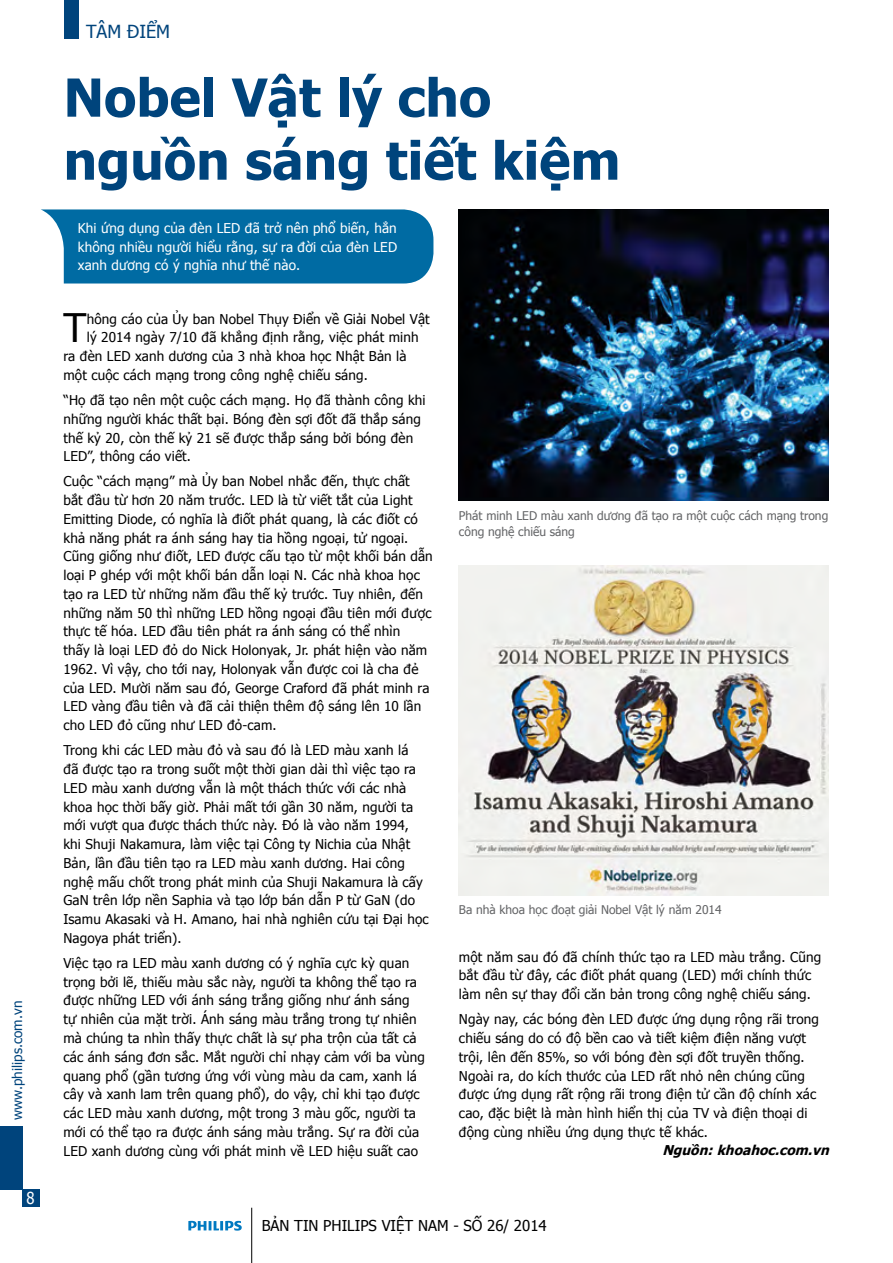
<style>
.page{position:relative;width:893px;height:1263px;background:#fff}
.page>*{position:absolute;margin:0;border:0;box-sizing:border-box;transform-origin:0 0}
.t1{font:700 52.5px/63px "Tahoma";color:#00447c}
.t2{font:39.3px "Tahoma";color:#000}
.t3{font:18px "Tahoma";color:#00447c}
.t4{font:16.5px "Tahoma";color:#fff;scale:.9 1}
.t5{font:15px "Tahoma";color:#000}
.t6{font:13.5px/18.8px "Tahoma";letter-spacing:.01em;color:#000}
.t7{font:13.5px/18.8px "Tahoma";letter-spacing:.01em;color:#fff;text-align:justify}
.t8{font:italic 700 13.5px "Tahoma";color:#000}
.t9{font:13.5px "Tahoma";color:#00447c}
.t10{font:12px/16.5px "Tahoma";color:#636466}
</style>
<div class="page">
<div style="left:64px;top:0;width:15px;height:38px;background:#00447c"></div>
<div style="left:0;top:1125px;width:22px;height:64px;background:#00447c"></div>
<div style="left:22px;top:1189px;width:17px;height:17px;background:#00447c"></div>
<hr style="left:251px;top:1208px;width:1px;height:55px;background:#000">
<svg style="left:188px;top:1221px;width:54px;height:9px"></svg>
<svg style="left:41px;top:209px;width:392px;height:74px;background:#1275a9"></svg>
<img style="left:459px;top:566px;width:370px;height:329px">
<img style="left:459px;top:209px;width:370px;height:291px">
<p class="t9" style="left:8px;top:1120px;width:120px;rotate:-90deg">www.philips.com.vn</p>
<p class="t4" style="left:27px;top:1187px;width:11px">8</p>
<h3 class="t3" style="left:86px;top:20px;width:86px">Tâm điểm</h3>
<h1 class="t1" style="left:64px;top:63px;width:558px">Nobel Vật lý cho nguồn sáng tiết kiệm</h1>
<p class="t7" style="left:78px;top:218px;width:321px">Khi ứng dụng của đèn LED đã trở nên phổ biến, hẳn không nhiều người hiểu rằng, sự ra đời của đèn LED xanh dương có ý nghĩa như thế nào.</p>
<h2 class="t2" style="left:63px;top:302px;width:24px">T</h2>
<p class="t6" style="left:87px;top:309px;width:344px">hông cáo của Ủy ban Nobel Thụy Điển về Giải Nobel Vật</p>
<p class="t6" style="left:87px;top:327px;width:333px">lý 2014 ngày 7/10 đã khẳng định rằng, việc phát minh</p>
<p class="t6" style="left:63px;top:346px;width:345px">ra đèn LED xanh dương của 3 nhà khoa học Nhật Bản là</p>
<p class="t6" style="left:63px;top:365px;width:306px">một cuộc cách mạng trong công nghệ chiếu sáng.</p>
<p class="t6" style="left:63px;top:390px;width:364px">“Họ đã tạo nên một cuộc cách mạng. Họ đã thành công khi những người khác thất bại. Bóng đèn sợi đốt đã thắp sáng thế kỷ 20, còn thế kỷ 21 sẽ được thắp sáng bởi bóng đèn LED”, thông cáo viết.</p>
<p class="t6" style="left:63px;top:471px;width:371px">Cuộc “cách mạng” mà Ủy ban Nobel nhắc đến, thực chất<br>bắt đầu từ hơn 20 năm trước. LED là từ viết tắt của Light Emitting Diode, có nghĩa là điốt phát quang, là các điốt có khả năng phát ra ánh sáng hay tia hồng ngoại, tử ngoại.<br>Cũng giống như điốt, LED được cấu tạo từ một khối bán dẫn loại P ghép với một khối bán dẫn loại N. Các nhà khoa học tạo ra LED từ những năm đầu thế kỷ trước. Tuy nhiên, đến những năm 50 thì những LED hồng ngoại đầu tiên mới được thực tế hóa. LED đầu tiên phát ra ánh sáng có thể nhìn<br>thấy là loại LED đỏ do Nick Holonyak, Jr. phát hiện vào năm 1962. Vì vậy, cho tới nay, Holonyak vẫn được coi là cha đẻ của LED. Mười năm sau đó, George Craford đã phát minh ra LED vàng đầu tiên và đã cải thiện thêm độ sáng lên 10 lần cho LED đỏ cũng như LED đỏ-cam.</p>
<p class="t6" style="left:63px;top:740px;width:367px">Trong khi các LED màu đỏ và sau đó là LED màu xanh lá<br>đã được tạo ra trong suốt một thời gian dài thì việc tạo ra LED màu xanh dương vẫn là một thách thức với các nhà khoa học thời bấy giờ. Phải mất tới gần 30 năm, người ta mới vượt qua được thách thức này. Đó là vào năm 1994, khi Shuji Nakamura, làm việc tại Công ty Nichia của Nhật Bản, lần đầu tiên tạo ra LED màu xanh dương. Hai công nghệ mấu chốt trong phát minh của Shuji Nakamura là cấy GaN trên lớp nền Saphia và tạo lớp bán dẫn P từ GaN (do Isamu Akasaki và H. Amano, hai nhà nghiên cứu tại Đại học Nagoya phát triển).</p>
<p class="t6" style="left:63px;top:953px;width:363px">Việc tạo ra LED màu xanh dương có ý nghĩa cực kỳ quan trọng bởi lẽ, thiếu màu sắc này, người ta không thể tạo ra được những LED với ánh sáng trắng giống như ánh sáng tự nhiên của mặt trời. Ánh sáng màu trắng trong tự nhiên mà chúng ta nhìn thấy thực chất là sự pha trộn của tất cả các ánh sáng đơn sắc. Mắt người chỉ nhạy cảm với ba vùng quang phổ (gần tương ứng với vùng màu da cam, xanh lá cây và xanh lam trên quang phổ), do vậy, chỉ khi tạo được các LED màu xanh dương, một trong 3 màu gốc, người ta mới có thể tạo ra được ánh sáng màu trắng. Sự ra đời của LED xanh dương cùng với phát minh về LED hiệu suất cao</p>
<p class="t6" style="left:459px;top:947px;width:364px">một năm sau đó đã chính thức tạo ra LED màu trắng. Cũng bắt đầu từ đây, các điốt phát quang (LED) mới chính thức làm nên sự thay đổi căn bản trong công nghệ chiếu sáng.</p>
<p class="t10" style="left:459px;top:506px;width:371px">Phát minh LED màu xanh dương đã tạo ra một cuộc cách mạng trong công nghệ chiếu sáng</p>
<p class="t10" style="left:459px;top:900px;width:264px">Ba nhà khoa học đoạt giải Nobel Vật lý năm 2014</p>
<p class="t6" style="left:459px;top:1009px;width:362px">Ngày nay, các bóng đèn LED được ứng dụng rộng rãi trong chiếu sáng do có độ bền cao và tiết kiệm điện năng vượt trội, lên đến 85%, so với bóng đèn sợi đốt truyền thống.<br>Ngoài ra, do kích thước của LED rất nhỏ nên chúng cũng được ứng dụng rất rộng rãi trong điện tử cần độ chính xác cao, đặc biệt là màn hình hiển thị của TV và điện thoại di động cùng nhiều ứng dụng thực tế khác.</p>
<p class="t8" style="left:662px;top:1141px;width:173px">Nguồn:khoahoc.com.vn</p>
<p class="t5" style="left:262px;top:1215px;width:287px">Bản tin Philips Việt Nam - Số 26/ 2014</p>
</div>
